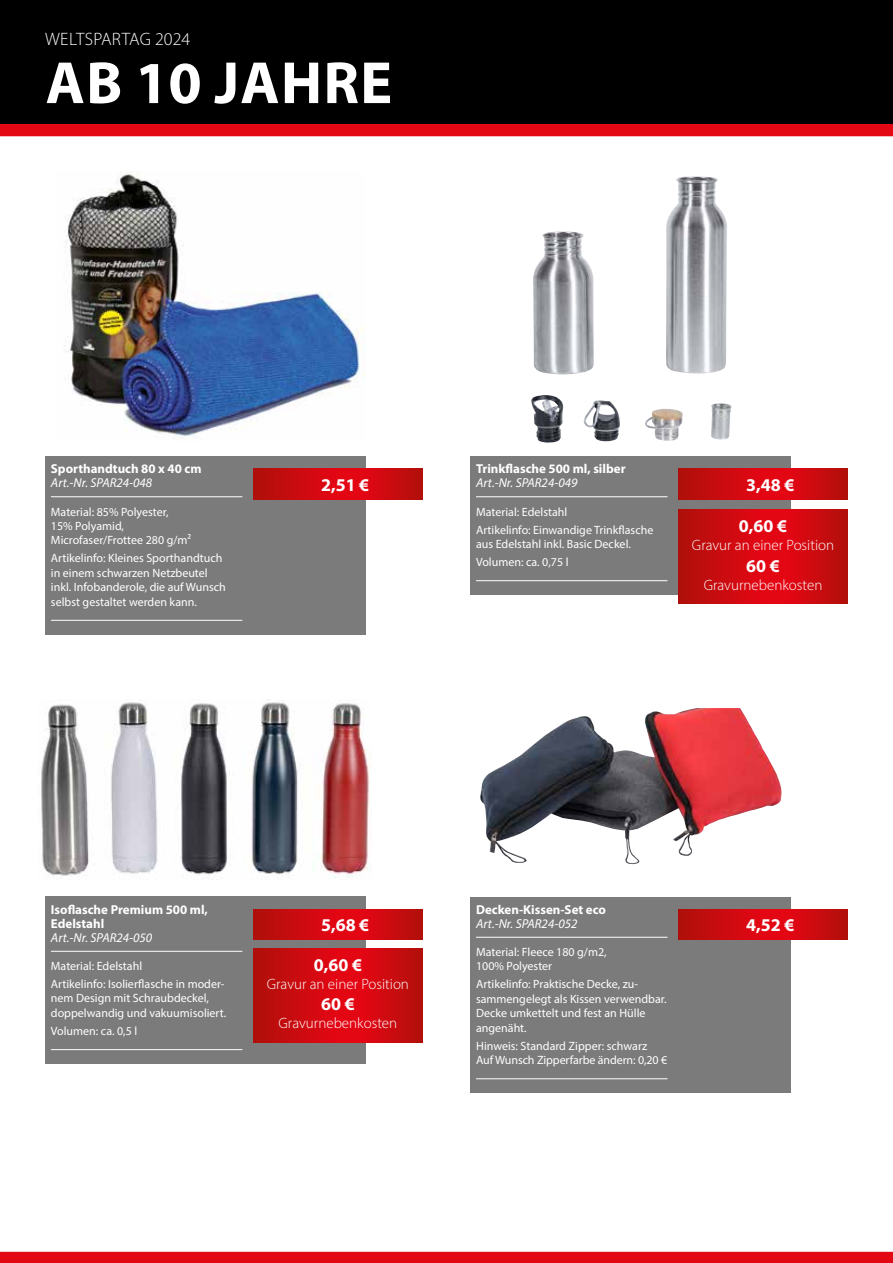
<style>
.page{position:relative;width:893px;height:1263px;background:#fff}
.page>*{position:absolute;margin:0;border:0;box-sizing:border-box;transform-origin:0 0}
.t1{font:700 60px "Myriad Pro";letter-spacing:.02em;color:#fff}
.t2{font:700 18px "Myriad Pro";color:#fff}
.t3{font:300 18px "Myriad Pro";letter-spacing:.01em;color:#fff}
.t4{font:300 15px "Myriad Pro";color:#fff}
.t5{font:700 12.9px/14.1px "Myriad Pro";color:#fff}
.t6{font:italic 12.9px "Myriad Pro";color:#fff}
.t7{font:12px/14.4px "Myriad Pro";color:#fff}
</style>
<div class="page">
<div style="left:0;top:0;width:893px;height:124px;background:#000"></div>
<div style="left:0;top:124px;width:893px;height:12px;background:#e30613"></div>
<div style="left:0;top:1252px;width:893px;height:11px;background:#e30613"></div>
<div style="left:45px;top:456px;width:321px;height:178px;background:#7c7b7b"></div>
<hr style="left:51px;top:496px;width:191px;height:1px;background:#fff">
<hr style="left:51px;top:620px;width:191px;height:1px;background:#fff">
<div style="left:470px;top:456px;width:321px;height:139px;background:#7c7b7b"></div>
<hr style="left:476px;top:496px;width:191px;height:1px;background:#fff">
<hr style="left:476px;top:580px;width:191px;height:1px;background:#fff">
<div style="left:45px;top:896px;width:321px;height:168px;background:#7c7b7b"></div>
<hr style="left:51px;top:951px;width:191px;height:1px;background:#fff">
<hr style="left:51px;top:1049px;width:191px;height:1px;background:#fff">
<div style="left:470px;top:896px;width:321px;height:196px;background:#7c7b7b"></div>
<hr style="left:476px;top:937px;width:191px;height:1px;background:#fff">
<hr style="left:476px;top:1078px;width:191px;height:1px;background:#fff">
<img style="left:65px;top:172px;width:301px;height:267px">
<img style="left:480px;top:708px;width:217px;height:157px">
<img style="left:41px;top:699px;width:329px;height:179px">
<img style="left:533px;top:176px;width:194px;height:199px">
<img style="left:531px;top:395px;width:89px;height:48px">
<svg style="left:253px;top:469px;width:170px;height:30px;background:#cd0a0f"></svg>
<svg style="left:678px;top:469px;width:170px;height:30px;background:#cd0a0f"></svg>
<svg style="left:253px;top:909px;width:170px;height:31px;background:#cd0a0f"></svg>
<svg style="left:678px;top:909px;width:170px;height:31px;background:#cd0a0f"></svg>
<svg style="left:678px;top:510px;width:170px;height:94px;background:#cd0a0f"></svg>
<svg style="left:253px;top:949px;width:170px;height:94px;background:#cd0a0f"></svg>
<img style="left:645px;top:403px;width:87px;height:38px">
<h2 class="t3" style="left:45px;top:28px;width:147px">WELTSPARTAG 2024</h2>
<h1 class="t1" style="left:46px;top:44px;width:348px">AB 10 JAHRE</h1>
<p class="t5" style="left:51px;top:461px;width:152px">Sporthandtuch 80 x 40 cm</p>
<p class="t6" style="left:51px;top:475px;width:103px">Art.-Nr. SPAR24-048</p>
<p class="t7" style="left:51px;top:504px;width:142px">Material: 85% Polyester,<br>15% Polyamid,<br>Microfaser/Frottee 280 g/m²</p>
<p class="t7" style="left:51px;top:551px;width:176px">Artikelinfo: Kleines Sporthandtuch in einem schwarzen Netzbeutel inkl. Infobanderole, die auf Wunsch selbst gestaltet werden kann.</p>
<p class="t5" style="left:476px;top:461px;width:151px">Trinkflasche 500 ml, silber</p>
<p class="t6" style="left:476px;top:475px;width:103px">Art.-Nr. SPAR24-049</p>
<p class="t7" style="left:476px;top:502px;width:179px;line-height:18px">Material: Edelstahl<br>Artikelinfo: Einwandige Trinkflasche</p>
<p class="t7" style="left:476px;top:535px;width:156px;line-height:18px">aus Edelstahl inkl. Basic Deckel.<br>Volumen: ca. 0,75 l</p>
<h2 class="t2" style="left:321px;top:473px;width:50px">2,51 €</h2>
<h2 class="t2" style="left:746px;top:473px;width:50px">3,48 €</h2>
<h2 class="t2" style="left:739px;top:514px;width:50px">0,60 €</h2>
<p class="t4" style="left:692px;top:536px;width:144px">Gravur an einer Position</p>
<h2 class="t2" style="left:746px;top:554px;width:35px">60 €</h2>
<p class="t4" style="left:704px;top:575px;width:120px">Gravurnebenkosten</p>
<p class="t5" style="left:51px;top:902px;width:158px">Isoflasche Premium 500 ml,<br>Edelstahl</p>
<p class="t6" style="left:51px;top:929px;width:103px">Art.-Nr. SPAR24-050</p>
<p class="t7" style="left:51px;top:957px;width:175px;line-height:18px">Material: Edelstahl<br>Artikelinfo: Isolierflasche in moder-</p>
<p class="t7" style="left:51px;top:991px;width:177px">nem Design mit Schraubdeckel, doppelwandig und vakuumisoliert.</p>
<p class="t7" style="left:51px;top:1023px;width:88px">Volumen: ca. 0,5 l</p>
<p class="t5" style="left:476px;top:902px;width:131px">Decken-Kissen-Set eco</p>
<p class="t6" style="left:476px;top:915px;width:103px">Art.-Nr. SPAR24-052</p>
<p class="t7" style="left:476px;top:944px;width:132px">Material: Fleece 180 g/m2,<br>100% Polyester</p>
<p class="t7" style="left:476px;top:977px;width:192px">Artikelinfo: Praktische Decke, zu&shy;sammengelegt als Kissen verwendbar.<br>Decke umkettelt und fest an Hülle angenäht.</p>
<p class="t7" style="left:476px;top:1038px;width:193px">Hinweis: Standard Zipper: schwarz<br>Auf Wunsch Zipperfarbe ändern: 0,20 €</p>
<h2 class="t2" style="left:321px;top:913px;width:50px">5,68 €</h2>
<h2 class="t2" style="left:746px;top:913px;width:50px">4,52 €</h2>
<h2 class="t2" style="left:314px;top:953px;width:50px">0,60 €</h2>
<p class="t4" style="left:267px;top:975px;width:144px">Gravur an einer Position</p>
<h2 class="t2" style="left:321px;top:993px;width:35px">60 €</h2>
<p class="t4" style="left:279px;top:1014px;width:120px">Gravurnebenkosten</p>
</div>
